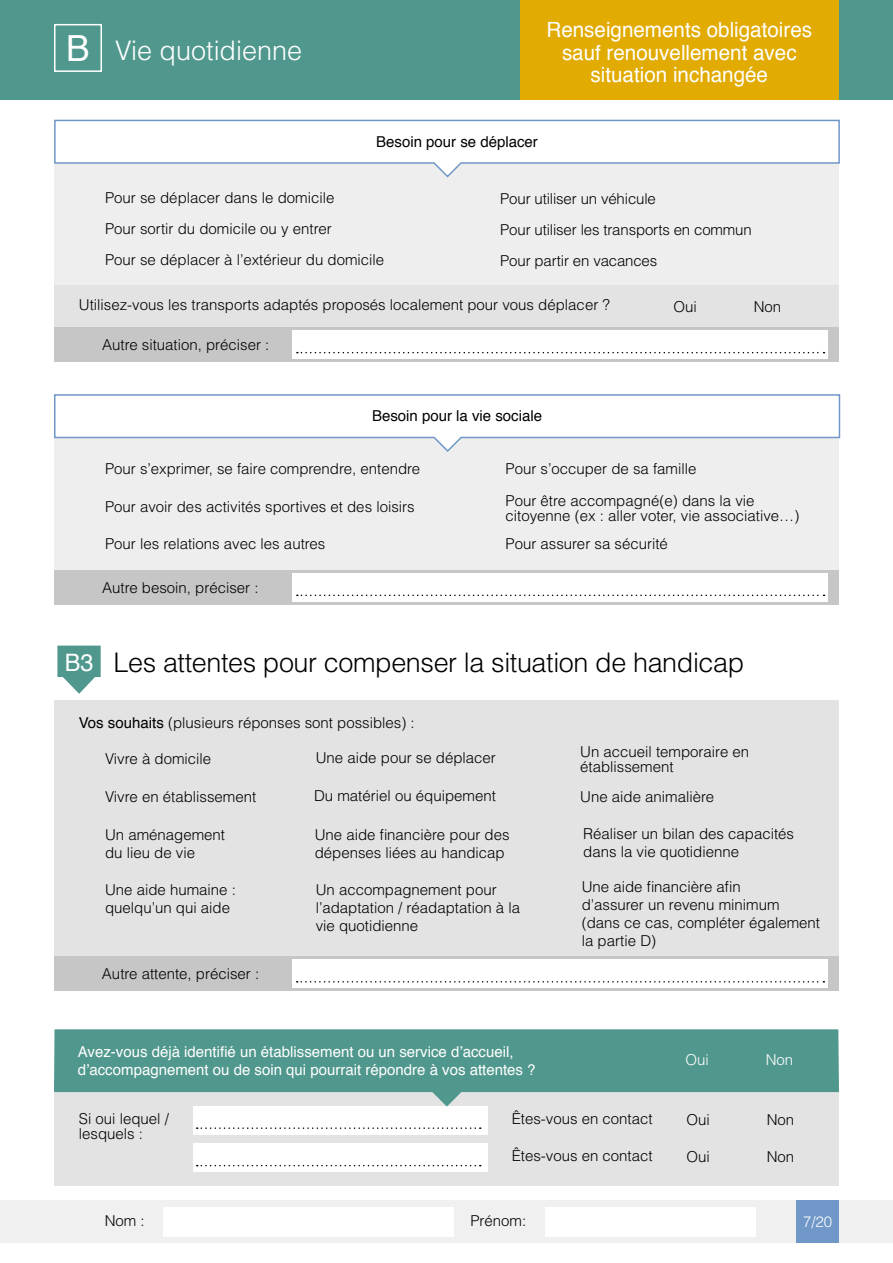
<style>
.page{position:relative;width:893px;height:1263px;background:#fff}
.page>*{position:absolute;margin:0;border:0;box-sizing:border-box;transform-origin:0 0}
.t1{font:36px "Helvetica";color:#fff}
.t2{font:300 27px "Helvetica";letter-spacing:-.015em;color:#000}
.t3{font:300 27px "Helvetica";color:#fff}
.t4{font:24px "Helvetica";color:#fff}
.t5{font:21px/22.5px "Helvetica";color:#fff;text-align:center}
.t6{font:300 15px/18px "Helvetica";color:#000}
.t7{font:15px/18px "Helvetica";color:#fff}
.t8{font:15px "Helvetica";color:#000}
.t9{font:300 15px "Helvetica";color:#fff}
.s1{font-weight:400}
</style>
<div class="page">
<div style="left:0;top:1200px;width:893px;height:43px;background:#f0f0f0"></div>
<div style="left:163px;top:1207px;width:291px;height:29px;background:#fff"></div>
<div style="left:545px;top:1207px;width:211px;height:29px;background:#fff"></div>
<div style="left:796px;top:1200px;width:43px;height:43px;background:#6f97c8"></div>
<div style="left:0;top:0;width:893px;height:100px;background:#50988d"></div>
<div style="left:54px;top:1092px;width:785px;height:93px;background:#e3e3e3"></div>
<div style="left:193px;top:1106px;width:294px;height:28px;background:#fff"></div>
<div style="left:193px;top:1143px;width:294px;height:28px;background:#fff"></div>
<div style="left:54px;top:437px;width:785px;height:139px;background:#eee"></div>
<div style="left:54px;top:162px;width:785px;height:128px;background:#eee"></div>
<div style="left:54px;top:286px;width:785px;height:72px;background:#e3e3e3"></div>
<svg style="left:54px;top:119px;width:786px;height:59px"></svg>
<svg style="left:54px;top:394px;width:787px;height:58px"></svg>
<div style="left:54px;top:700px;width:785px;height:257px;background:#e3e3e3"></div>
<svg style="left:197px;top:1127px;width:284px;height:2px"></svg>
<svg style="left:197px;top:1165px;width:284px;height:1px"></svg>
<svg style="left:54px;top:1029px;width:785px;height:77px;fill:#50988d"></svg>
<div style="left:54px;top:957px;width:785px;height:34px;background:#c6c6c6"></div>
<div style="left:293px;top:959px;width:535px;height:29px;background:#fff"></div>
<svg style="left:297px;top:981px;width:527px;height:1px"></svg>
<div style="left:54px;top:570px;width:785px;height:34px;background:#c6c6c6"></div>
<div style="left:293px;top:573px;width:535px;height:28px;background:#fff"></div>
<svg style="left:297px;top:595px;width:527px;height:1px"></svg>
<div style="left:54px;top:328px;width:785px;height:34px;background:#c6c6c6"></div>
<div style="left:293px;top:330px;width:535px;height:29px;background:#fff"></div>
<svg style="left:297px;top:352px;width:527px;height:1px"></svg>
<svg style="left:57px;top:646px;width:44px;height:48px"></svg>
<div style="left:54px;top:24px;width:48px;height:48px;border:2px solid #fff"></div>
<div style="left:520px;top:0;width:319px;height:100px;background:#e1ab01"></div>
<h1 class="t1" style="left:66px;top:21px;width:25px">B</h1>
<h2 class="t3" style="left:115px;top:34px;width:189px">Vie quotidienne</h2>
<p class="t6" style="left:105px;top:188px;width:231px">Pour se déplacer dans le domicile</p>
<h3 class="t5" style="left:547px;top:19px;width:267px">Renseignements obligatoires sauf renouvellement avec situation inchangée</h3>
<p class="t8" style="left:376px;top:130px;width:163px">Besoin pour se déplacer</p>
<p class="t6" style="left:500px;top:189px;width:157px">Pour utiliser un véhicule</p>
<p class="t6" style="left:105px;top:213px;width:281px;line-height:30.8px">Pour sortir du domicile ou y entrer<br>Pour se déplacer à l’extérieur du domicile</p>
<p class="t6" style="left:79px;top:296px;width:532px">Utilisez-vous les transports adaptés proposés localement pour vous déplacer ?</p>
<p class="t6" style="left:673px;top:297px;width:25px">Oui</p>
<p class="t6" style="left:754px;top:297px;width:29px">Non</p>
<p class="t6" style="left:500px;top:221px;width:253px">Pour utiliser les transports en commun</p>
<p class="t6" style="left:500px;top:251px;width:159px">Pour partir en vacances</p>
<p class="t6" style="left:102px;top:335px;width:169px">Autre situation, préciser :</p>
<p class="t8" style="left:372px;top:404px;width:172px">Besoin pour la vie sociale</p>
<p class="t6" style="left:105px;top:459px;width:317px">Pour s’exprimer, se faire comprendre, entendre</p>
<p class="t6" style="left:506px;top:452px;width:250px;line-height:32.2px">Pour s’occuper de sa famille<br>Pour être accompagné(e) dans la vie</p>
<p class="t6" style="left:506px;top:502px;width:295px;line-height:27.8px">citoyenne (ex : aller voter, vie associative…)<br>Pour assurer sa sécurité</p>
<p class="t6" style="left:105px;top:497px;width:311px">Pour avoir des activités sportives et des loisirs</p>
<p class="t6" style="left:105px;top:534px;width:222px">Pour les relations avec les autres</p>
<p class="t6" style="left:102px;top:578px;width:158px">Autre besoin, préciser :</p>
<h3 class="t4" style="left:65px;top:644px;width:30px">B3</h3>
<h2 class="t2" style="left:114px;top:645px;width:632px">Les attentes pour compenser la situation de handicap</h2>
<p class="t6" style="left:79px;top:713px;width:337px"><span class="s1">Vos souhaits</span> (plusieurs réponses sont possibles) :</p>
<p class="t6" style="left:316px;top:748px;width:182px">Une aide pour se déplacer</p>
<p class="t6" style="left:105px;top:749px;width:108px">Vivre à domicile</p>
<p class="t6" style="left:580px;top:744px;width:170px;line-height:15px">Un accueil temporaire en établissement</p>
<p class="t6" style="left:580px;top:787px;width:135px">Une aide animalière</p>
<p class="t6" style="left:314px;top:787px;width:183px">Du matériel ou équipement</p>
<p class="t6" style="left:105px;top:787px;width:153px">Vivre en établissement</p>
<p class="t6" style="left:105px;top:826px;width:122px">Un aménagement du lieu de vie</p>
<p class="t6" style="left:105px;top:880px;width:132px">Une aide humaine : quelqu’un qui aide</p>
<p class="t6" style="left:102px;top:965px;width:159px">Autre attente, préciser :</p>
<p class="t6" style="left:315px;top:825px;width:196px">Une aide financière pour des dépenses liées au handicap</p>
<p class="t6" style="left:583px;top:825px;width:212px">Réaliser un bilan des capacités dans la vie quotidienne</p>
<p class="t6" style="left:316px;top:880px;width:206px">Un accompagnement pour l’adaptation / réadaptation à la vie quotidienne</p>
<p class="t6" style="left:582px;top:878px;width:240px">Une aide financière afin<br>d’assurer un revenu minimum (dans ce cas, compléter également la partie D)</p>
<p class="t7" style="left:78px;top:1043px;width:459px">Avez-vous déjà identifié un établissement ou un service d’accueil, d’accompagnement ou de soin qui pourrait répondre à vos attentes ?</p>
<p class="t9" style="left:685px;top:1050px;width:25px">Oui</p>
<p class="t9" style="left:766px;top:1050px;width:29px">Non</p>
<p class="t6" style="left:79px;top:1111px;width:92px;line-height:15px">Si oui lequel / lesquels :</p>
<p class="t6" style="left:512px;top:1109px;width:142px">Êtes-vous en contact</p>
<p class="t6" style="left:512px;top:1146px;width:142px">Êtes-vous en contact</p>
<p class="t6" style="left:686px;top:1110px;width:25px">Oui</p>
<p class="t6" style="left:686px;top:1148px;width:25px">Oui</p>
<p class="t6" style="left:767px;top:1110px;width:29px">Non</p>
<p class="t6" style="left:767px;top:1148px;width:29px">Non</p>
<p class="t6" style="left:105px;top:1211px;width:42px">Nom :</p>
<p class="t6" style="left:470px;top:1211px;width:57px">Prénom:</p>
<p class="t9" style="left:803px;top:1212px;width:31px">7/20</p>
</div>
